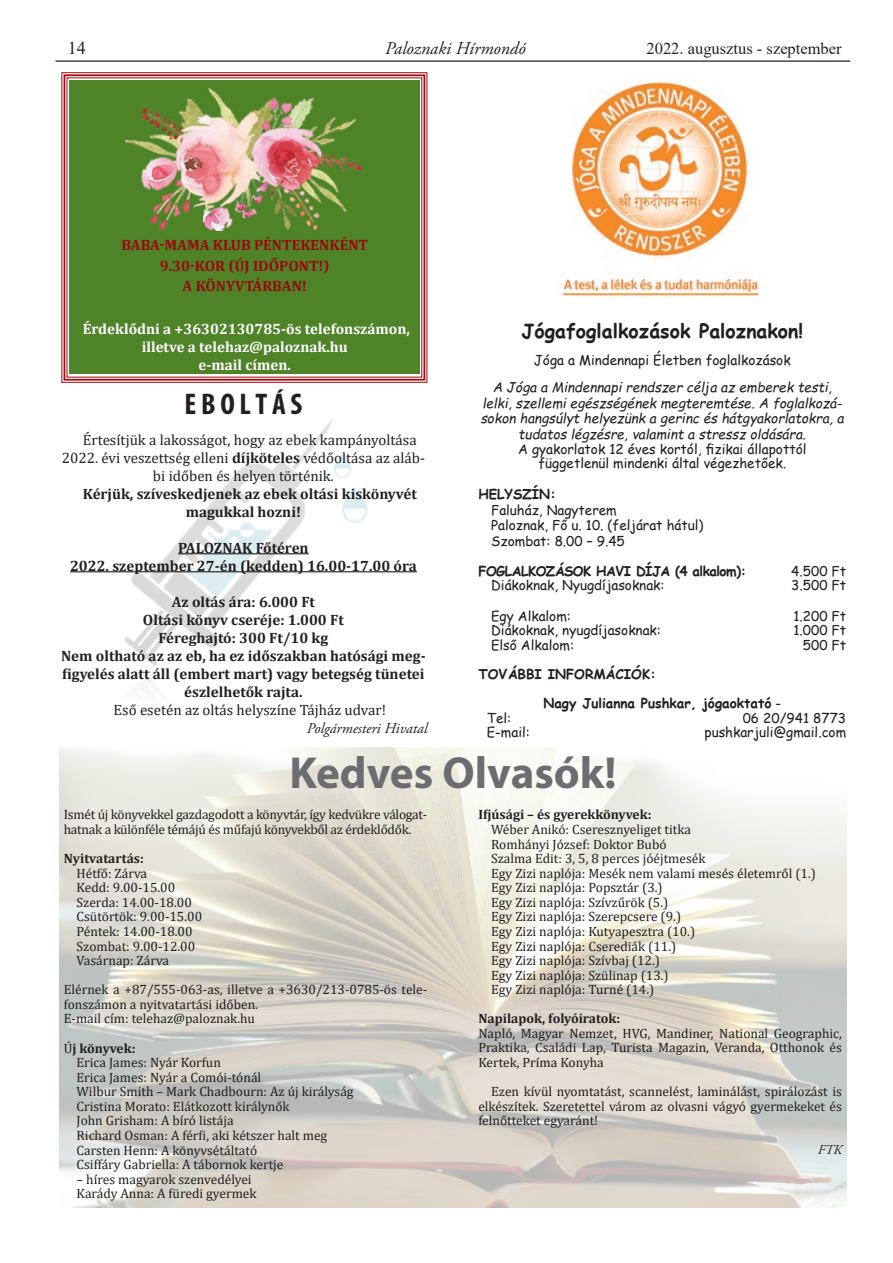
<style>
.page{position:relative;width:893px;height:1263px;background:#fff}
.page>*{position:absolute;margin:0;border:0;box-sizing:border-box;transform-origin:0 0}
.t1{font:700 45px "Myriad Pro";color:#6c6d70}
.t2{font:700 condensed 30px "Myriad Pro";color:#231f20}
.t3{font:700 19.5px "Comic Sans MS";color:#231f20}
.t4{font:italic 18px "Adobe Garamond Pro";color:#231f20}
.t5{font:18px "Times New Roman";color:#231f20}
.t6{font:16.5px "Times New Roman";color:#231f20}
.t7{font:700 15px/18px "Cambria";color:#231f20;text-align:center}
.t8{font:15px "Cambria";color:#231f20}
.t9{font:700 15px/18px "Cambria";color:#fff;text-align:center}
.t10{font:700 15px/20.4px "Cambria";color:#9d070d;text-align:center}
.t11{font:italic 15px "Adobe Garamond Pro";color:#231f20}
.t12{font:13.5px/14.5px "Cambria";color:#231f20}
.t13{font:13.5px/15.6px "Comic Sans MS";color:#231f20;text-align:center}
.t14{font:italic 13.5px/15.5px "Comic Sans MS";color:#231f20;text-align:center}
.t15{font:13.5px/14.5px "Cambria";letter-spacing:-.02em;color:#231f20}
.t16{font:700 13.5px "Cambria";color:#231f20}
.t17{font:700 13.5px/29.1px "Comic Sans MS";color:#231f20}
.t18{font:700 13.5px "Comic Sans MS";letter-spacing:-.04em;color:#231f20}
.t19{font:italic 13.5px "Adobe Garamond Pro";color:#231f20}
.s1{font-weight:400}
.s2{font-weight:700}
</style>
<div class="page">
<hr style="left:55px;top:60px;width:795px;height:2px;background:#454647">
<img style="left:81px;top:419px;width:329px;height:265px">
<svg style="left:61px;top:72px;width:367px;height:311px"></svg>
<div style="left:64px;top:74px;width:361px;height:307px;border:2px solid #9d070d"></div>
<img style="left:60px;top:747px;width:786px;height:461px">
<div style="left:69px;top:80px;width:350px;height:294px;background:#4f8328"></div>
<img style="left:125px;top:88px;width:235px;height:142px">
<img style="left:562px;top:81px;width:198px;height:216px">
<hr style="left:178px;top:553px;width:131px;height:1px;background:#231f20">
<hr style="left:70px;top:571px;width:347px;height:1px;background:#231f20">
<h3 class="t5" style="left:68px;top:35px;width:19px">14</h3>
<h3 class="t4" style="left:385px;top:37px;width:142px">Paloznaki Hírmondó</h3>
<p class="t6" style="left:646px;top:37px;width:197px">2022. augusztus - szeptember</p>
<p class="t10" style="left:121px;top:235px;width:248px">BABA-MAMA KLUB PÉNTEKENKÉNT<br>9.30-KOR (ÚJ IDŐPONT!)<br>A KÖNYVTÁRBAN!</p>
<p class="t9" style="left:83px;top:319px;width:328px">Érdeklődni a +36302130785-ös telefonszámon, illetve a telehaz@paloznak.hu<br>e-mail címen.</p>
<h3 class="t3" style="left:522px;top:317px;width:283px">Jógafoglalkozások Paloznakon!</h3>
<p class="t13" style="left:534px;top:352px;width:258px">Jóga a Mindennapi Életben foglalkozások</p>
<p class="t14" style="left:481px;top:379px;width:365px">A Jóga a Mindennapi rendszer célja az emberek testi, lelki, szellemi egészségének megteremtése. A foglalkozá&shy;sokon hangsúlyt helyezünk a gerinc és hátgyakorlatokra, a tudatos légzésre, valamint a stressz oldására.</p>
<p class="t13" style="left:518px;top:441px;width:290px;line-height:14.5px">A gyakorlatok 12 éves kortól, fizikai állapottól függetlenül mindenki által végezhetőek.</p>
<p class="t17" style="left:478px;top:479px;width:79px">HELYSZÍN:</p>
<p class="t13" style="left:491px;top:502px;width:214px;text-align:left">Faluház, Nagyterem<br>Paloznak, Fő u. 10. (feljárat hátul)<br>Szombat: 8.00 – 9.45</p>
<p class="t18" style="left:478px;top:561px;width:270px">FOGLALKOZÁSOK HAVI DÍJA (4 alkalom):</p>
<p class="t13" style="left:791px;top:563px;width:56px">4.500 Ft</p>
<p class="t13" style="left:491px;top:577px;width:175px">Diákoknak, Nyugdíjasoknak:</p>
<p class="t13" style="left:791px;top:577px;width:56px">3.500 Ft</p>
<p class="t13" style="left:491px;top:607px;width:81px">Egy Alkalom:</p>
<p class="t13" style="left:793px;top:607px;width:54px">1.200 Ft</p>
<p class="t13" style="left:491px;top:622px;width:171px">Diákoknak, nyugdíjasoknak:</p>
<p class="t13" style="left:793px;top:622px;width:54px">1.000 Ft</p>
<p class="t13" style="left:491px;top:636px;width:84px">Első Alkalom:</p>
<p class="t13" style="left:803px;top:636px;width:45px">500 Ft</p>
<p class="t17" style="left:543px;top:659px;width:239px;text-indent:-65px">TOVÁBBI INFORMÁCIÓK:<br>Nagy Julianna Pushkar, jógaoktató <span class="s1">-</span></p>
<p class="t13" style="left:487px;top:709px;width:26px">Tel:</p>
<p class="t13" style="left:743px;top:709px;width:105px">06 20/941 8773</p>
<p class="t13" style="left:487px;top:724px;width:44px">E-mail:</p>
<p class="t13" style="left:704px;top:724px;width:143px">pushkarjuli@gmail.com</p>
<h2 class="t2" style="left:185px;top:385px;width:119px">E B O L T Á S</h2>
<p class="t8" style="left:83px;top:431px;width:335px">Értesítjük a lakosságot, hogy az ebek kampányoltása</p>
<p class="t8" style="left:62px;top:449px;width:365px">2022. évi veszettség elleni <span class="s2">díjköteles</span> védőoltása az aláb-</p>
<p class="t8" style="left:153px;top:467px;width:182px">bi időben és helyen történik.</p>
<p class="t7" style="left:186px;top:484px;width:233px;text-align:left;text-indent:-103px">Kérjük, szíveskedjenek az ebek oltási kiskönyvét magukkal hozni!</p>
<p class="t7" style="left:70px;top:538px;width:348px">PALOZNAK Főtéren<br>2022. szeptember 27-én (kedden) 16.00-17.00 óra</p>
<p class="t7" style="left:61px;top:592px;width:366px">Az oltás ára: 6.000 Ft<br>Oltási könyv cseréje: 1.000 Ft<br>Féreghajtó: 300 Ft/10 kg<br>Nem oltható az az eb, ha ez időszakban hatósági meg&shy;figyelés alatt áll (embert mart) vagy betegség tünetei észlelhetők rajta.</p>
<p class="t8" style="left:114px;top:701px;width:274px">Eső esetén az oltás helyszíne Tájház udvar!</p>
<p class="t11" style="left:307px;top:719px;width:122px">Polgármesteri Hivatal</p>
<h1 class="t1" style="left:289px;top:743px;width:329px">Kedves Olvasók!</h1>
<p class="t15" style="left:64px;top:807px;width:365px">Ismét új könyvekkel gazdagodott a könyvtár, így kedvükre válogat&shy;hatnak a különféle témájú és műfajú könyvekből az érdeklődők.</p>
<p class="t16" style="left:64px;top:849px;width:82px">Nyitvatartás:</p>
<p class="t12" style="left:77px;top:866px;width:127px">Hétfő: Zárva<br>Kedd: 9.00-15.00<br>Szerda: 14.00-18.00<br>Csütörtök: 9.00-15.00<br>Péntek: 14.00-18.00<br>Szombat: 9.00-12.00<br>Vasárnap: Zárva</p>
<p class="t12" style="left:64px;top:982px;width:365px">Elérnek a +87/555-063-as, illetve a +3630/213-0785-ös tele&shy;fonszámon a nyitvatartási időben.<br>E-mail cím: telehaz@paloznak.hu</p>
<p class="t12" style="left:77px;top:1040px;width:279px;text-indent:-13px">Ú<span class="s2">j könyvek:<br></span>Erica James: Nyár Korfun<br>Erica James: Nyár a Comói-tónál<br>Wilbur Smith – Mark Chadbourn: Az új királyság Cristina Morato: Elátkozott királynők<br>John Grisham: A bíró listája<br>Richard Osman: A férfi, aki kétszer halt meg Carsten Henn: A könyvsétáltató<br>Csiffáry Gabriella: A tábornok kertje</p>
<p class="t12" style="left:77px;top:1172px;width:182px">– híres magyarok szenvedélyei<br>Karády Anna: A füredi gyermek</p>
<p class="t16" style="left:478px;top:805px;width:175px">Ifjúsági – és gyerekkönyvek:</p>
<p class="t12" style="left:491px;top:822px;width:326px">Wéber Anikó: Cseresznyeliget titka<br>Romhányi József: Doktor Bubó<br>Szalma Edit: 3, 5, 8 perces jóéjtmesék<br>Egy Zizi naplója: Mesék nem valami mesés életemről (1.)<br>Egy Zizi naplója: Popsztár (3.)<br>Egy Zizi naplója: Szívzűrök (5.)<br>Egy Zizi naplója: Szerepcsere (9.)<br>Egy Zizi naplója: Kutyapesztra (10.)<br>Egy Zizi naplója: Cserediák (11.)<br>Egy Zizi naplója: Szívbaj (12.)<br>Egy Zizi naplója: Szülinap (13.)<br>Egy Zizi naplója: Turné (14.)</p>
<p class="t16" style="left:478px;top:1009px;width:143px">Napilapok, folyóiratok:</p>
<p class="t12" style="left:478px;top:1026px;width:365px;text-align:justify">Napló, Magyar Nemzet, HVG, Mandiner, National Geographic, Praktika, Családi Lap, Turista Magazin, Veranda, Otthonok és Kertek, Príma Konyha</p>
<p class="t12" style="left:478px;top:1084px;width:365px;text-align:justify;text-indent:13px">Ezen kívül nyomtatást, scannelést, laminálást, spirálozást is elkészítek. Szeretettel várom az olvasni vágyó gyermekeket és felnőtteket egyaránt!</p>
<p class="t19" style="left:818px;top:1142px;width:26px">FTK</p>
</div>
